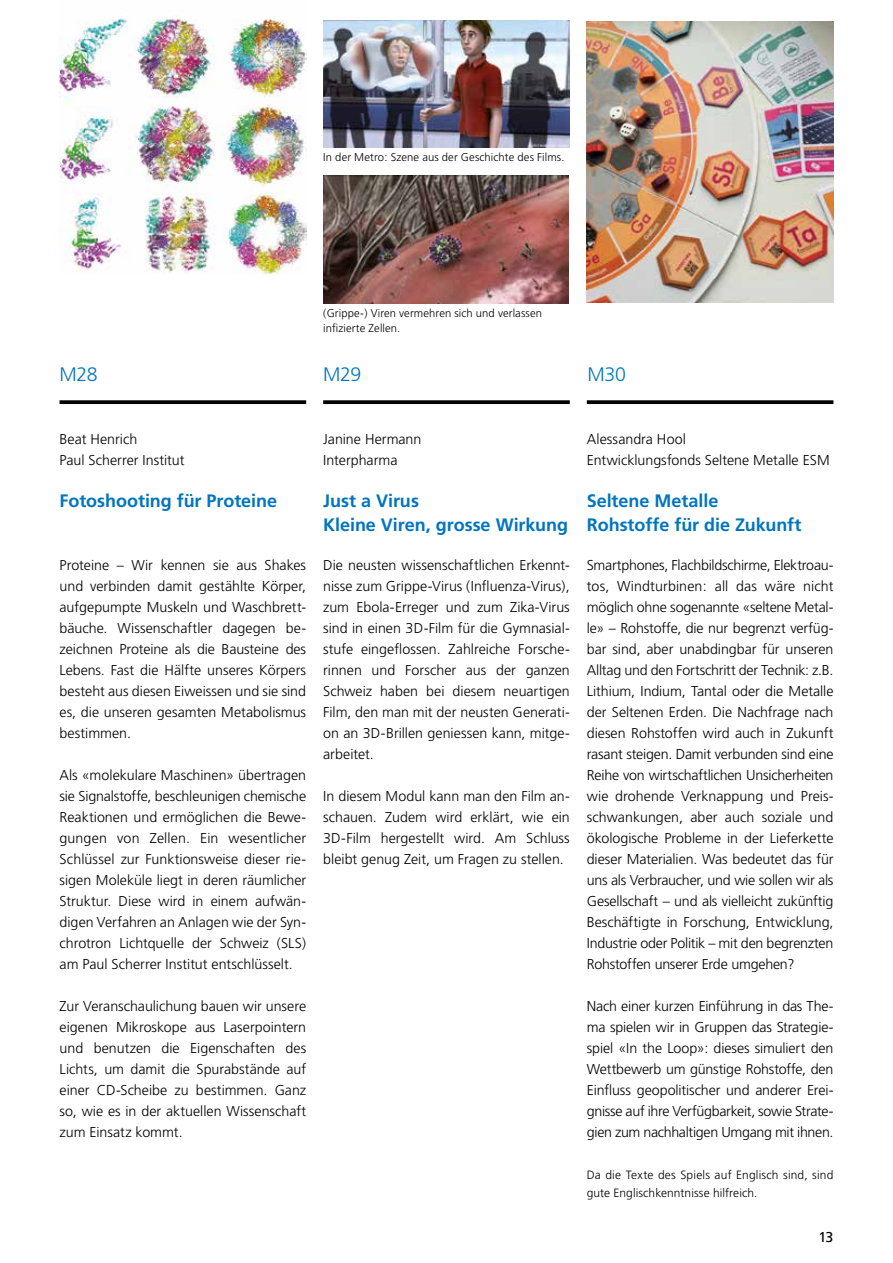
<style>
.page{position:relative;width:893px;height:1263px;background:#fff}
.page>*{position:absolute;margin:0;border:0;box-sizing:border-box;transform-origin:0 0}
.t1{font:300 19.5px "Frutiger CE";letter-spacing:-.015em;color:#0075bf}
.t2{font:700 18px/24px "Frutiger CE";letter-spacing:-.005em;color:#0075bf}
.t3{font:300 14.25px/21px "Frutiger CE";color:#000;text-align:justify}
.t4{font:14.25px "Frutiger CE";color:#000}
.t5{font:300 12px/18px "Frutiger CE";letter-spacing:.01em;color:#000}
.t6{font:300 11.25px/15px "Frutiger CE";letter-spacing:.01em;color:#000}
.s1{color:#fff}
</style>
<div class="page">
<img style="left:587px;top:21px;width:246px;height:281px">
<img style="left:323px;top:20px;width:247px;height:128px">
<img style="left:323px;top:176px;width:245px;height:127px">
<img style="left:60px;top:18px;width:246px;height:256px">
<svg style="left:587px;top:400px;width:246px;height:4px"></svg>
<svg style="left:60px;top:400px;width:246px;height:4px"></svg>
<svg style="left:323px;top:400px;width:247px;height:4px"></svg>
<p class="t6" style="left:323px;top:150px;width:243px">In der Metro: Szene aus der Geschichte des Films.</p>
<p class="t6" style="left:323px;top:305px;width:220px">(Grippe-) Viren vermehren sich und verlassen infizierte Zellen.</p>
<h1 class="t1" style="left:60px;top:363px;width:40px">M28</h1>
<h1 class="t1" style="left:323px;top:363px;width:40px">M29</h1>
<h1 class="t1" style="left:587px;top:363px;width:40px">M30</h1>
<p class="t3" style="left:60px;top:429px;width:127px">Beat Henrich<br>Paul Scherrer Institut</p>
<p class="t2" style="left:60px;top:489px;width:219px">Fotoshooting für Proteine</p>
<p class="t3" style="left:60px;top:555px;width:248px">Proteine – Wir kennen sie aus Shakes und verbinden damit gestählte Körper, aufgepumpte Muskeln und Waschbrett&shy;bäuche. Wissenschaftler dagegen be&shy;zeichnen Proteine als die Bausteine des Lebens. Fast die Hälfte unseres Körpers besteht aus diesen Eiweissen und sie sind es, die unseren gesamten Metabolismus bestimmen.</p>
<p class="t3" style="left:60px;top:765px;width:248px">Als «molekulare Maschinen» übertragen sie Signalstoffe, beschleunigen chemische Reaktionen und ermöglichen die Bewe&shy;gungen von Zellen. Ein wesentlicher Schlüssel zur Funktionsweise dieser rie&shy;sigen Moleküle liegt in deren räumlicher Struktur. Diese wird in einem aufwän&shy;digen Verfahren an Anlagen wie der Syn&shy;chrotron Lichtquelle der Schweiz (SLS) am Paul Scherrer Institut entschlüsselt.</p>
<p class="t3" style="left:60px;top:996px;width:248px">Zur Veranschaulichung bauen wir unsere eigenen Mikroskope aus Laserpointern und benutzen die Eigenschaften des Lichts, um damit die Spurabstände auf einer CD-Scheibe zu bestimmen. Ganz so, wie es in der aktuellen Wissenschaft zum Einsatz kommt.</p>
<p class="t3" style="left:323px;top:429px;width:100px">Janine Hermann<br>Interpharma</p>
<p class="t2" style="left:323px;top:489px;width:246px">Just a Virus<span class="s1">:<br></span>Kleine Viren, grosse Wirkung</p>
<p class="t3" style="left:323px;top:555px;width:248px">Die neusten wissenschaftlichen Erkennt&shy;nisse zum Grippe-Virus (Influenza-Virus), zum Ebola-Erreger und zum Zika-Virus sind in einen 3D-Film für die Gymnasial&shy;stufe eingeflossen. Zahlreiche Forsche&shy;rinnen und Forscher aus der ganzen Schweiz haben bei diesem neuartigen Film, den man mit der neusten Generati&shy;on an 3D-Brillen geniessen kann, mitge&shy;arbeitet.</p>
<p class="t3" style="left:323px;top:786px;width:248px">In diesem Modul kann man den Film an&shy;schauen. Zudem wird erklärt, wie ein 3D-Film hergestellt wird. Am Schluss bleibt genug Zeit, um Fragen zu stellen.</p>
<p class="t3" style="left:587px;top:429px;width:244px">Alessandra Hool<br>Entwicklungsfonds Seltene Metalle ESM</p>
<p class="t2" style="left:587px;top:489px;width:216px">Seltene Metalle<span class="s1">:<br></span>Rohstoffe für die Zukunft</p>
<p class="t3" style="left:587px;top:555px;width:248px">Smartphones, Flachbildschirme, Elektroau&shy;tos, Windturbinen: all das wäre nicht möglich ohne sogenannte «seltene Metal&shy;le» – Rohstoffe, die nur begrenzt verfüg&shy;bar sind, aber unabdingbar für unseren Alltag und den Fortschritt der Technik: z.B.<br>Lithium, Indium, Tantal oder die Metalle der Seltenen Erden. Die Nachfrage nach diesen Rohstoffen wird auch in Zukunft rasant steigen. Damit verbunden sind eine Reihe von wirtschaftlichen Unsicherheiten wie drohende Verknappung und Preis&shy;schwankungen, aber auch soziale und ökologische Probleme in der Lieferkette dieser Materialien. Was bedeutet das für uns als Verbraucher, und wie sollen wir als Gesellschaft – und als vielleicht zukünftig Beschäftigte in Forschung, Entwicklung, Industrie oder Politik – mit den begrenzten Rohstoffen unserer Erde umgehen?</p>
<p class="t3" style="left:587px;top:996px;width:248px">Nach einer kurzen Einführung in das The&shy;ma spielen wir in Gruppen das Strategie&shy;spiel «In the Loop»: dieses simuliert den Wettbewerb um günstige Rohstoffe, den Einfluss geopolitischer und anderer Erei&shy;gnisse auf ihre Verfügbarkeit, sowie Strate&shy;gien zum nachhaltigen Umgang mit ihnen.</p>
<p class="t5" style="left:587px;top:1166px;width:248px">Da die Texte des Spiels auf Englisch sind, sind gute Englischkenntnisse hilfreich.</p>
<p class="t4" style="left:818px;top:1229px;width:17px">13</p>
</div>
